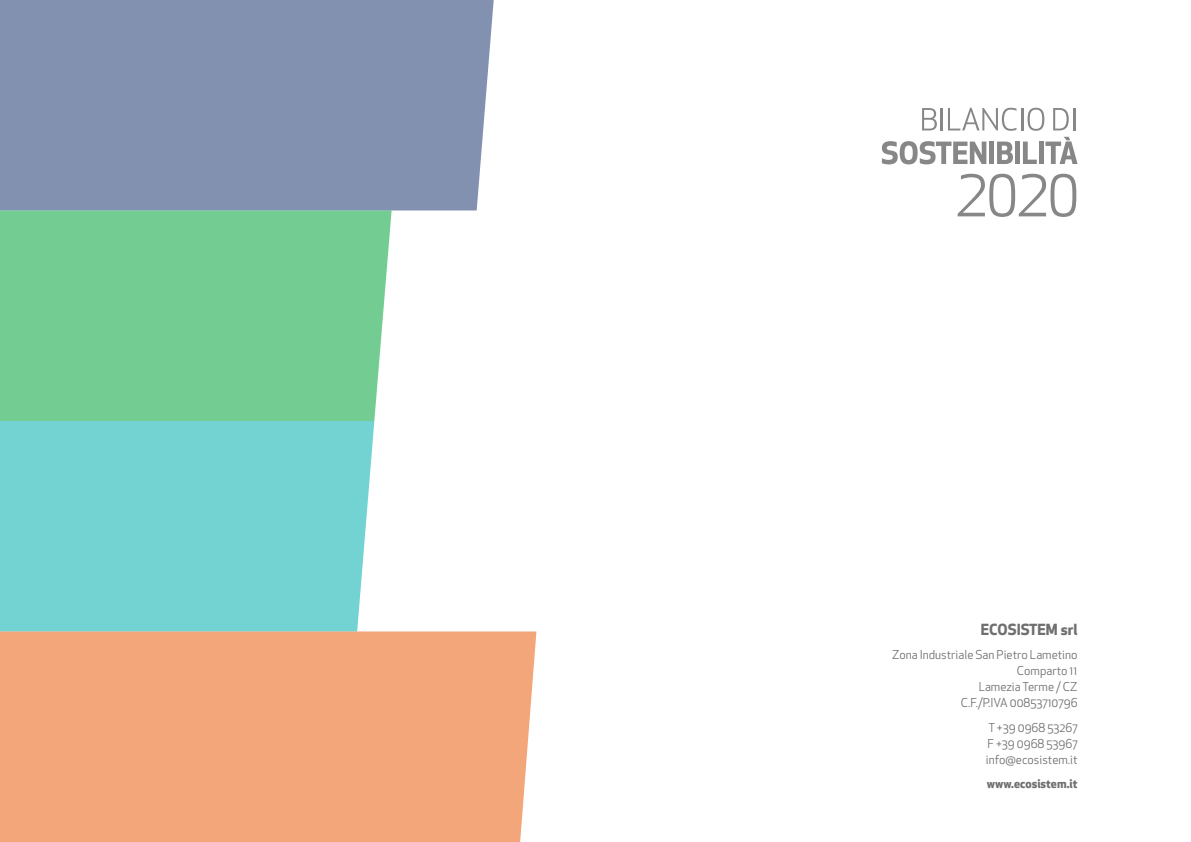
<style>
.page{position:relative;width:1191px;height:842px;background:#fff}
.page>*{position:absolute;margin:0;border:0;box-sizing:border-box;transform-origin:0 0}
.t1{font:700 15px "Apex New";color:#706f6f}
.t2{font:12px/16px "Apex New";color:#706f6f;text-align:right}
.t3{font:700 12px "Apex New";color:#706f6f}
</style>
<div class="page">
<div style="left:0;top:0;width:494px;height:210px;background:#8391b0"></div>
<div style="left:0;top:210px;width:391px;height:211px;background:#73cd92"></div>
<div style="left:0;top:421px;width:374px;height:210px;background:#73d3d3"></div>
<div style="left:0;top:631px;width:536px;height:211px;background:#f2a67a"></div>
<svg style="left:922px;top:108px;width:15px;height:22px"></svg>
<hr style="left:941px;top:108px;width:2px;height:22px;background:#878787">
<svg style="left:948px;top:108px;width:68px;height:23px"></svg>
<hr style="left:1021px;top:108px;width:2px;height:22px;background:#878787">
<svg style="left:1027px;top:108px;width:17px;height:23px"></svg>
<svg style="left:1053px;top:108px;width:15px;height:22px"></svg>
<hr style="left:1073px;top:108px;width:2px;height:22px;background:#878787">
<svg style="left:882px;top:141px;width:104px;height:23px"></svg>
<div style="left:989px;top:142px;width:5px;height:22px;background:#878787"></div>
<svg style="left:997px;top:142px;width:16px;height:22px"></svg>
<div style="left:1015px;top:142px;width:5px;height:22px;background:#878787"></div>
<svg style="left:1023px;top:142px;width:13px;height:22px"></svg>
<div style="left:1038px;top:142px;width:5px;height:22px;background:#878787"></div>
<svg style="left:1045px;top:137px;width:32px;height:27px"></svg>
<svg style="left:957px;top:174px;width:119px;height:43px"></svg>
<p class="t1" style="left:980px;top:618px;width:98px">ECOSISTEM srl</p>
<p class="t2" style="left:892px;top:647px;width:187px">Zona Industriale San Pietro Lametino<br>Comparto 11<br>Lamezia Terme / CZ<br>C.F./P.IVA 00853710796</p>
<p class="t2" style="left:986px;top:719px;width:93px;text-align:justify">T +39 0968 53267<br>F +39 0968 53967 info@ecosistem.it</p>
<p class="t3" style="left:986px;top:775px;width:92px">www.ecosistem.it</p>
</div>
